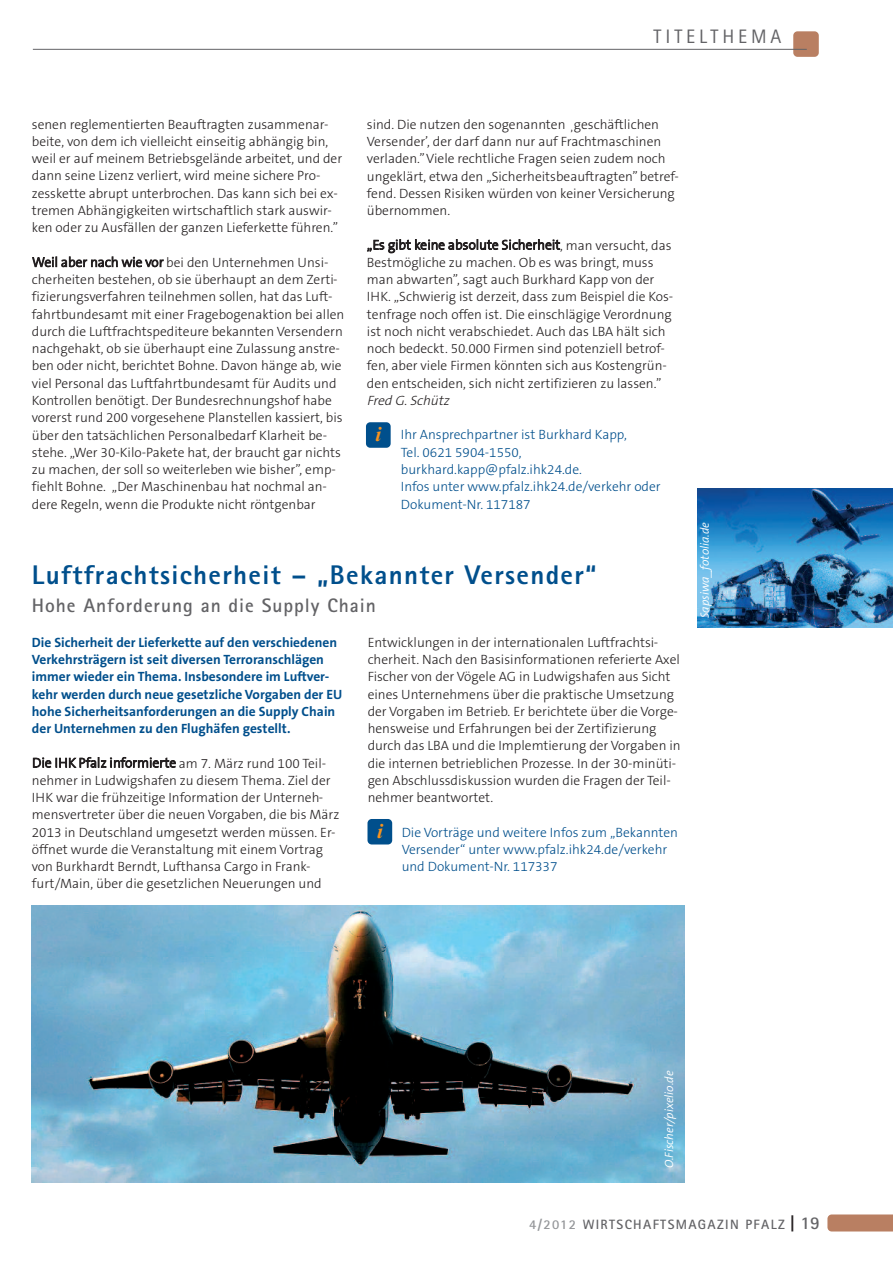
<style>
.page{position:relative;width:893px;height:1263px;background:#fff}
.page>*{position:absolute;margin:0;border:0;box-sizing:border-box;transform-origin:0 0}
.t1{font:800 27px "Rotis Sans Serif";letter-spacing:.05em;color:#004f8c}
.t2{font:italic 700 21px "Times New Roman";color:#f7931d}
.t3{font:700 19.5px "Rotis Sans Serif";letter-spacing:.05em;color:#636366}
.t4{font:19.5px "Rotis Sans Serif";letter-spacing:.2em;color:#636366}
.t5{font:300 13.5px/17.2px "The Sans B3";color:#231f20}
.t6{font:700 13.5px/17.2px "The Sans B7";color:#004f8c}
.t7{font:300 13.5px/17.2px "The Sans B3";color:#004f8c}
.t8{font:700 13.5px "Rotis Sans Serif";letter-spacing:.1em;color:#636366}
.t9{font:italic 300 12px "The Sans B4";letter-spacing:-.005em;color:#fff}
.s1{font-style:italic}
.s2{color:#939598}
.s3{font-size:18px;color:#231f20}
.s4{font-size:18px}
</style>
<div class="page">
<img style="left:32px;top:906px;width:652px;height:276px">
<div style="left:793px;top:31px;width:26px;height:26px;background:#b97f62;border-radius:4px"></div>
<hr style="left:33px;top:49px;width:774px;height:1px;background:#636366">
<svg style="left:827px;top:1214px;width:66px;height:17px"></svg>
<img style="left:697px;top:489px;width:196px;height:138px">
<div style="left:366px;top:422px;width:25px;height:26px;background:#004f8c;border-radius:4px"></div>
<div style="left:367px;top:819px;width:25px;height:25px;background:#004f8c;border-radius:4px"></div>
<p class="t4" style="left:654px;top:30px;width:129px">TITELTHEMA</p>
<p class="t5" style="left:32px;top:116px;width:312px">senen reglementierten Beauftragten zusammenar&shy;beite, von dem ich vielleicht einseitig abhängig bin, weil er auf meinem Betriebsgelände arbeitet, und der dann seine Lizenz verliert, wird meine sichere Pro&shy;zesskette abrupt unterbrochen. Das kann sich bei ex&shy;tremen Abhängigkeiten wirtschaftlich stark auswir&shy;ken oder zu Ausfällen der ganzen Lieferkette führen.”</p>
<p class="t5" style="left:32px;top:254px;width:314px">Weil aber nach wie vor bei den Unternehmen Unsi&shy;cherheiten bestehen, ob sie überhaupt an dem Zerti&shy;fizierungsverfahren teilnehmen sollen, hat das Luft&shy;fahrtbundesamt mit einer Fragebogenaktion bei allen durch die Luftfrachtspediteure bekannten Versendern nachgehakt, ob sie überhaupt eine Zulassung anstre&shy;ben oder nicht, berichtet Bohne. Davon hänge ab, wie viel Personal das Luftfahrtbundesamt für Audits und Kontrollen benötigt. Der Bundesrechnungshof habe vorerst rund 200 vorgesehene Planstellen kassiert, bis über den tatsächlichen Personalbedarf Klarheit be&shy;stehe. „Wer 30-Kilo-Pakete hat, der braucht gar nichts zu machen, der soll so weiterleben wie bisher”, emp&shy;fiehlt Bohne. „Der Maschinenbau hat nochmal an&shy;dere Regeln, wenn die Produkte nicht röntgenbar</p>
<p class="t5" style="left:367px;top:116px;width:314px">sind. Die nutzen den sogenannten ¸geschäftlichen Versender’, der darf dann nur auf Frachtmaschinen verladen.” Viele rechtliche Fragen seien zudem noch ungeklärt, etwa den „Sicherheitsbeauftragten” betref&shy;fend. Dessen Risiken würden von keiner Versicherung übernommen.</p>
<p class="t5" style="left:367px;top:237px;width:308px">„Es gibt keine absolute Sicherheit, man versucht, das Bestmögliche zu machen. Ob es was bringt, muss man abwarten”, sagt auch Burkhard Kapp von der IHK. „Schwierig ist derzeit, dass zum Beispiel die Kos&shy;tenfrage noch offen ist. Die einschlägige Verordnung ist noch nicht verabschiedet. Auch das LBA hält sich noch bedeckt. 50.000 Firmen sind potenziell betrof&shy;fen, aber viele Firmen könnten sich aus Kostengrün&shy;den entscheiden, sich nicht zertifizieren zu lassen.” <span class="s1">Fred G.Schütz</span></p>
<p class="t7" style="left:401px;top:427px;width:261px">Ihr Ansprechpartner ist Burkhard Kapp,<br>Tel. 0621 5904-1550, burkhard.kapp@pfalz.ihk24.de.<br>Infos unter www.pfalz.ihk24.de/verkehr oder<br>Dokument-Nr. 117187</p>
<p class="t2" style="left:375px;top:421px;width:7px">i</p>
<p class="t1" style="left:32px;top:566px;width:566px">Luftfrachtsicherheit – „Bekannter Versender“</p>
<p class="t3" style="left:32px;top:599px;width:346px">Hohe Anforderung an die Supply Chain</p>
<p class="t6" style="left:32px;top:634px;width:312px">Die Sicherheit der Lieferkette auf den verschiedenen Verkehrsträgern ist seit diversen Terroranschlägen immer wieder ein Thema. Insbesondere im Luftver&shy;kehr werden durch neue gesetzliche Vorgaben der EU hohe Sicherheitsanforderungen an die Supply Chain der Unternehmen zu den Flughäfen gestellt.</p>
<p class="t5" style="left:32px;top:755px;width:309px">Die IHK Pfalz informierte am 7. März rund 100 Teil&shy;nehmer in Ludwigshafen zu diesem Thema. Ziel der IHK war die frühzeitige Information der Unterneh&shy;mensvertreter über die neuen Vorgaben, die bis März 2013 in Deutschland umgesetzt werden müssen. Er&shy;öffnet wurde die Veranstaltung mit einem Vortrag von Burkhardt Berndt, Lufthansa Cargo in Frank&shy;furt/Main, über die gesetzlichen Neuerungen und</p>
<p class="t5" style="left:368px;top:634px;width:314px">Entwicklungen in der internationalen Luftfrachtsi&shy;cherheit. Nach den Basisinformationen referierte Axel Fischer von der Vögele AG in Ludwigshafen aus Sicht eines Unternehmens über die praktische Umsetzung der Vorgaben im Betrieb. Er berichtete über die Vorge&shy;hensweise und Erfahrungen bei der Zertifizierung durch das LBA und die Implemtierung der Vorgaben in die internen betrieblichen Prozesse. In der 30-minüti&shy;gen Abschlussdiskussion wurden die Fragen der Teil&shy;nehmer beantwortet.</p>
<p class="t7" style="left:402px;top:824px;width:278px">Die Vorträge und weitere Infos zum „Bekannten<br>Versender“ unter www.pfalz.ihk24.de/verkehr und Dokument-Nr. 117337</p>
<p class="t2" style="left:377px;top:818px;width:7px">i</p>
<p class="t9" style="left:698px;top:618px;width:98px;rotate:-90deg">Sapsiwa_fotolia.de</p>
<p class="t9" style="left:663px;top:1168px;width:99px;rotate:-90deg">O.Fischer/pixelio.de</p>
<p class="t8" style="left:529px;top:1219px;width:292px"><span class="s2">4/2012</span> WIRTSCHAFTSMAGAZIN PFALZ <span class="s3">|</span> <span class="s4">19</span></p>
</div>
